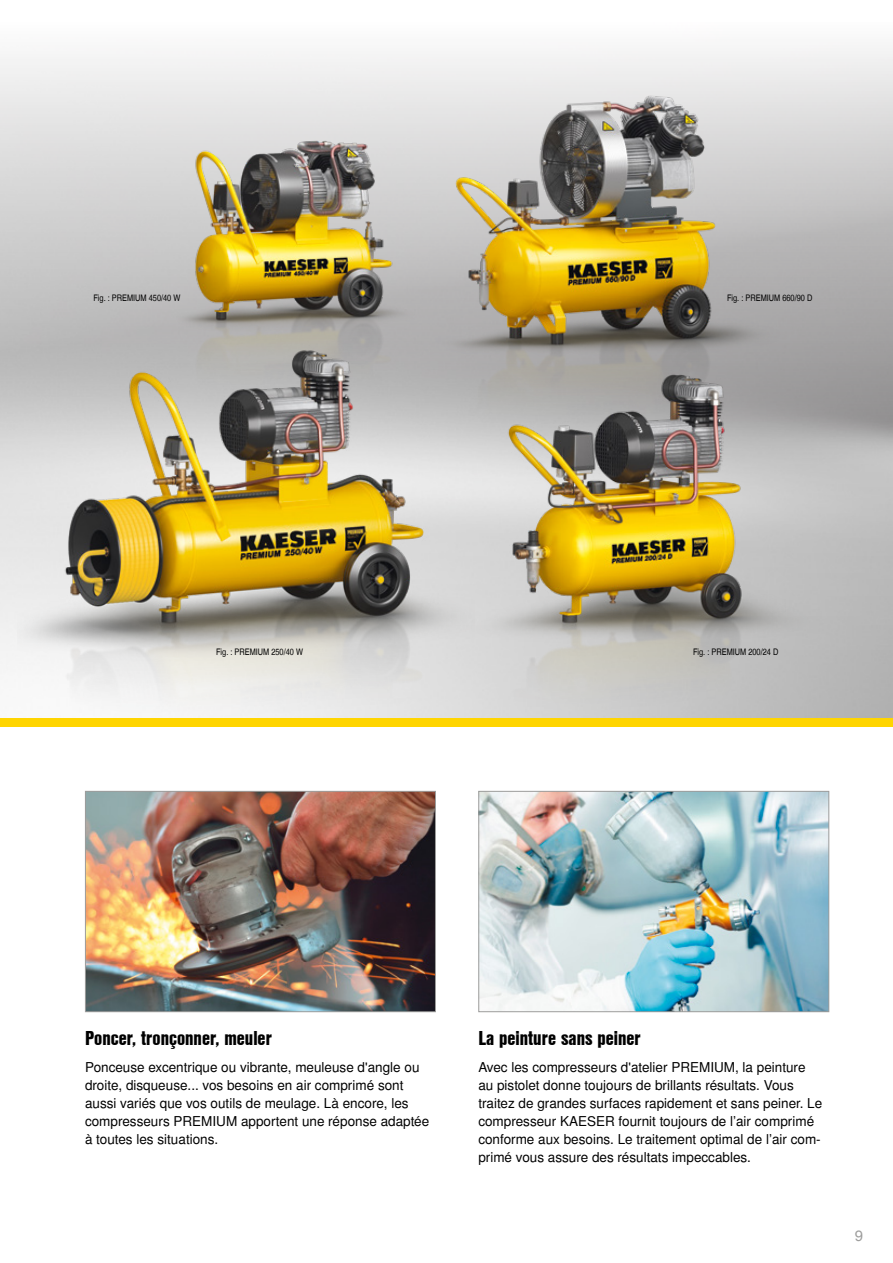
<style>
.page{position:relative;width:893px;height:1263px;background:#fff}
.page>*{position:absolute;margin:0;border:0;box-sizing:border-box;transform-origin:0 0}
.t1{font:19.5px "Nimbus San L Bla Con";color:#000}
.t2{font:15px "Nimbus San L";color:#9d9d9c}
.t3{font:13.5px/18px "Nimbus San L";color:#000}
.t4{font:9px "Nimbus San L Reg Con";color:#000}
</style>
<div class="page">
<img style="left:0;top:48px;width:893px;height:671px">
<img style="left:87px;top:793px;width:347px;height:217px">
<div style="left:85px;top:791px;width:351px;height:221px;border:1px solid #9d9d9c"></div>
<img style="left:480px;top:793px;width:347px;height:217px">
<div style="left:478px;top:791px;width:351px;height:221px;border:1px solid #9d9d9c"></div>
<img style="left:361px;top:48px;width:448px;height:288px">
<img style="left:149px;top:102px;width:360px;height:234px">
<img style="left:0;top:288px;width:1px;height:430px">
<img style="left:17px;top:310px;width:458px;height:409px">
<img style="left:459px;top:336px;width:390px;height:383px">
<div style="left:0;top:719px;width:893px;height:8px;background:#ffd500"></div>
<p class="t4" style="left:94px;top:293px;width:88px">Fig. : PREMIUM 450/40 W</p>
<p class="t4" style="left:216px;top:647px;width:88px">Fig. : PREMIUM 250/40 W</p>
<p class="t4" style="left:727px;top:293px;width:87px">Fig. : PREMIUM 660/90 D</p>
<p class="t4" style="left:693px;top:647px;width:87px">Fig. : PREMIUM 200/24 D</p>
<h1 class="t1" style="left:85px;top:1024px;width:188px">Poncer, tronçonner, meuler</h1>
<p class="t3" style="left:85px;top:1059px;width:346px">Ponceuse excentrique ou vibrante, meuleuse d'angle ou droite, disqueuse... vos besoins en air comprimé sont aussi variés que vos outils de meulage. Là encore, les compresseurs PREMIUM apportent une réponse adaptée à toutes les situations.</p>
<h1 class="t1" style="left:478px;top:1024px;width:164px">La peinture sans peiner</h1>
<p class="t3" style="left:478px;top:1059px;width:345px">Avec les compresseurs d'atelier PREMIUM, la peinture au pistolet donne toujours de brillants résultats. Vous traitez de grandes surfaces rapidement et sans peiner. Le compresseur KAESER fournit toujours de l’air comprimé conforme aux besoins. Le traitement optimal de l’air com&shy;primé vous assure des résultats impeccables.</p>
<p class="t2" style="left:855px;top:1226px;width:10px">9</p>
</div>
